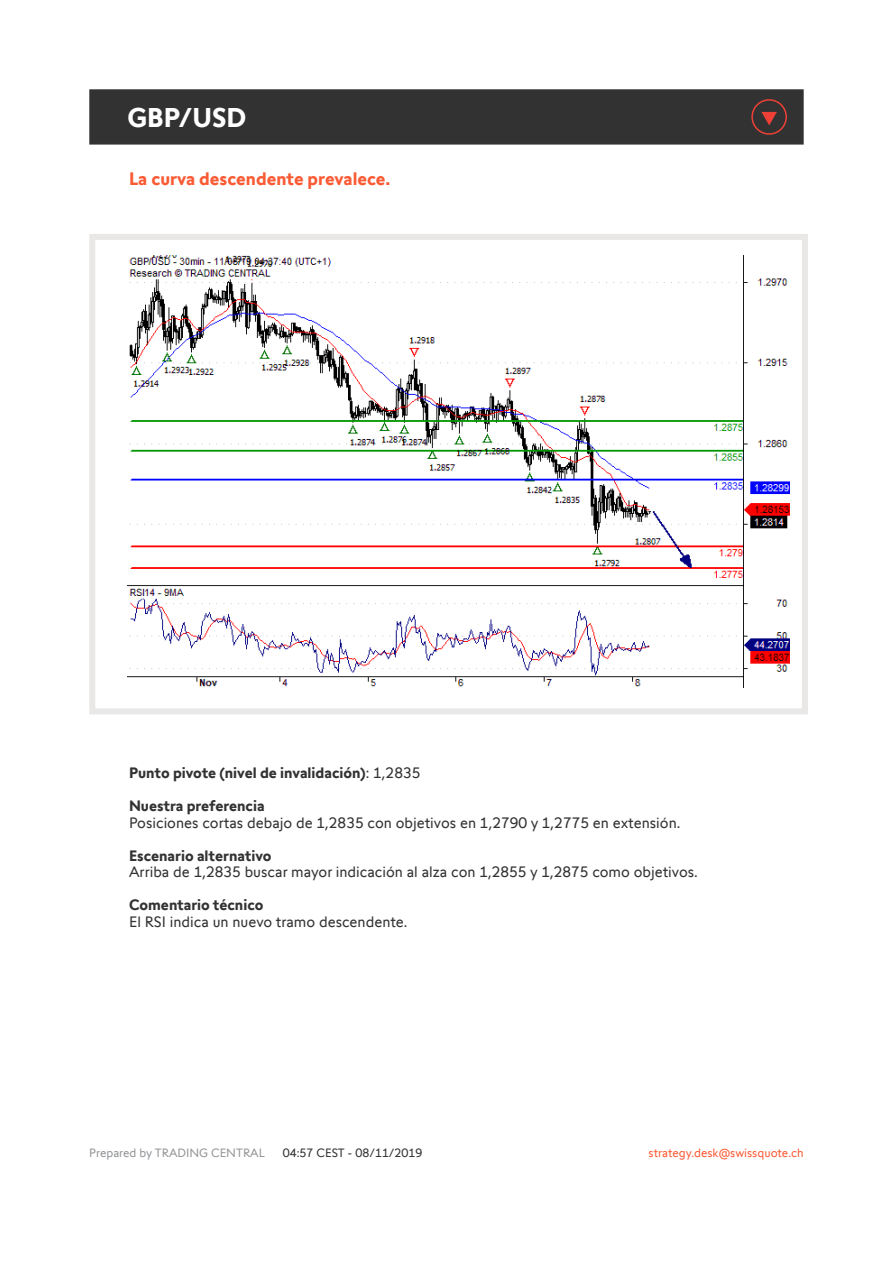
<style>
.page{position:relative;width:893px;height:1263px;background:#fff}
.page>*{position:absolute;margin:0;border:0;box-sizing:border-box;transform-origin:0 0}
.t1{font:700 27px "Swissquote CT";color:#fff}
.t2{font:700 18px "Swissquote CT";color:#fa5b35}
.t3{font:15px "Swissquote CT";color:#323232}
.t4{font:700 15px "Swissquote CT";color:#323232}
.t5{font:12px "Swissquote CT";color:#fa5b35}
.t6{font:12px "Swissquote CT";color:#939598}
.t7{font:12px "Swissquote CT";color:#323232}
.s1{font-weight:400}
</style>
<div class="page">
<div style="left:89px;top:234px;width:719px;height:480px;border:6px solid #e9e8e7"></div>
<div style="left:89px;top:89px;width:715px;height:56px;background:#323232;border:2px solid #323232"></div>
<img style="left:128px;top:255px;width:661px;height:432px">
<svg style="left:751px;top:99px;width:36px;height:36px"></svg>
<h1 class="t1" style="left:128px;top:101px;width:120px">GBP/USD</h1>
<p class="t2" style="left:129px;top:168px;width:263px">La curva descendente prevalece.</p>
<p class="t4" style="left:129px;top:764px;width:293px">Punto pivote (nivel de invalidación)<span class="s1">: 1,2835</span></p>
<p class="t4" style="left:129px;top:797px;width:137px">Nuestra preferencia</p>
<p class="t3" style="left:129px;top:814px;width:553px">Posiciones cortas debajo de 1,2835 con objetivos en 1,2790 y 1,2775 en extensión.</p>
<p class="t4" style="left:129px;top:846px;width:144px">Escenario alternativo</p>
<p class="t3" style="left:129px;top:863px;width:570px">Arriba de 1,2835 buscar mayor indicación al alza con 1,2855 y 1,2875 como objetivos.</p>
<p class="t4" style="left:129px;top:896px;width:136px">Comentario técnico</p>
<p class="t3" style="left:129px;top:913px;width:280px">El RSI indica un nuevo tramo descendente.</p>
<p class="t6" style="left:89px;top:1145px;width:177px">Prepared by TRADING CENTRAL</p>
<p class="t7" style="left:283px;top:1145px;width:141px">04:57 CEST - 08/11/2019</p>
<p class="t5" style="left:649px;top:1145px;width:157px">strategy.desk@swissquote.ch</p>
</div>
